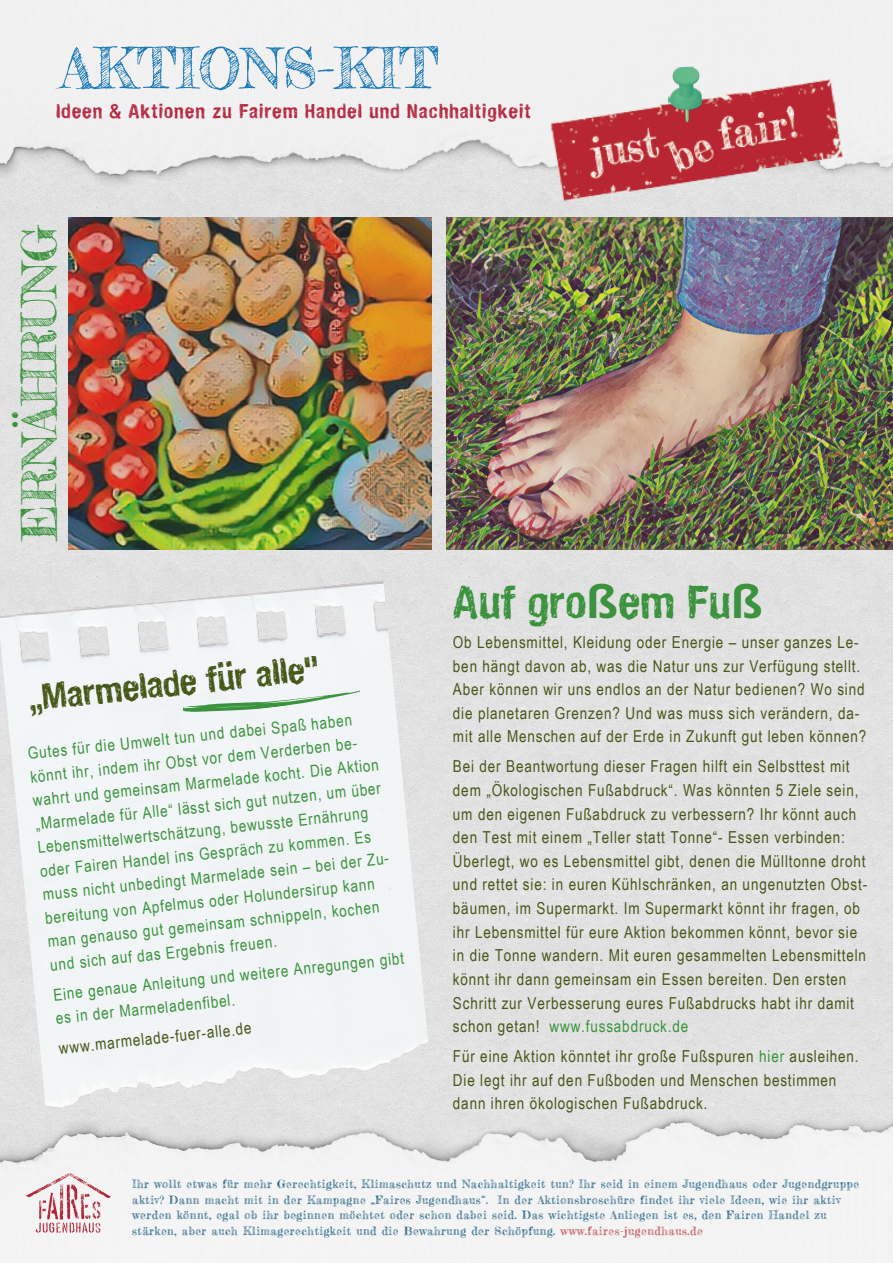
<style>
.page{position:relative;width:893px;height:1264px;background:#fff}
.page>*{position:absolute;margin:0;border:0;box-sizing:border-box;transform-origin:0 0}
.t1{font:55.8px "Frederickathe Great";color:#1d7ab5}
.t2{font:47.55px "Frederickathe Great";color:#3b933e}
.t3{font:700 44.85px "Hand Vetica";color:#3b933e}
.t4{font:700 35.1px "Hand Vetica";color:#465819}
.t5{font:700 19.5px "Hand Vetica";letter-spacing:.05em;color:#b52a40}
.t6{font:16.5px/23.5px "Arial Narrow";letter-spacing:.05em;color:#465819}
.t7{font:16.5px/23.5px "Arial Narrow";color:#3b933e}
.t8{font:11.25px/15.9px "Frederickathe Great";letter-spacing:.05em;color:#054f77}
.s1{font-family:"Noto Sans"}
.s2{color:#3b933e}
.s3{color:#b82e33}
</style>
<div class="page">
<div style="left:0;top:202px;width:892px;height:907px;background:#e2e1e2"></div>
<img style="left:0;top:0;width:892px;height:202px">
<img style="left:550px;top:78px;width:293px;height:124px">
<img style="left:667px;top:66px;width:35px;height:56px">
<img style="left:0;top:1109px;width:892px;height:153px">
<img style="left:26px;top:1173px;width:85px;height:59px">
<img style="left:446px;top:217px;width:446px;height:333px">
<img style="left:68px;top:217px;width:364px;height:332px">
<img style="left:0;top:549px;width:432px;height:573px">
<svg style="left:182px;top:686px;width:179px;height:32px"></svg>
<h1 class="t1" style="left:60px;top:34px;width:380px">AKTIONS-KIT</h1>
<p class="t5" style="left:56px;top:100px;width:476px">Ideen &amp; Aktionen zu Fairem Handel und Nachhaltigkeit</p>
<h2 class="t2" style="left:10px;top:541px;width:319px;rotate:-90deg">ERNÄHRUNG</h2>
<h3 class="t4" style="left:26px;top:677px;width:293px;rotate:-6deg">,,Marmelade für alle"</h3>
<p class="t7" style="left:27px;top:741px;width:349px;rotate:-6deg">Gutes für die Umwelt tun und dabei Spaß haben könnt ihr, indem ihr Obst vor dem Verderben be&shy;wahrt und gemeinsam Marmelade kocht. Die Aktion „Marmelade für Alle“ lässt sich gut nutzen, um über Lebensmittelwertschätzung, bewusste Ernährung oder Fairen Handel ins Gespräch zu kommen. Es muss nicht unbedingt Marmelade sein – bei der Zu&shy;bereitung von Apfelmus oder Holundersirup kann man genauso gut gemeinsam schnippeln, kochen und sich auf das Ergebnis freuen.</p>
<p class="t7" style="left:52px;top:982px;width:354px;rotate:-6deg">Eine genaue Anleitung und weitere Anregungen gibt es in der Marmeladenfibel.</p>
<p class="t6" style="left:58px;top:1036px;width:195px;rotate:-6deg">www.marmelade-fuer-alle.de</p>
<h3 class="t3" style="left:453px;top:575px;width:311px">Auf gro<span class="s1">ß</span>em Fu<span class="s1">ß</span></h3>
<p class="t6" style="left:453px;top:630px;width:415px">Ob Lebensmittel, Kleidung oder Energie – unser ganzes Le&shy;ben hängt davon ab, was die Natur uns zur Verfügung stellt.<br>Aber können wir uns endlos an der Natur bedienen? Wo sind die planetaren Grenzen? Und was muss sich verändern, da&shy;mit alle Menschen auf der Erde in Zukunft gut leben können?</p>
<p class="t6" style="left:453px;top:754px;width:415px">Bei der Beantwortung dieser Fragen hilft ein Selbsttest mit dem „Ökologischen Fußabdruck“. Was könnten 5 Ziele sein, um den eigenen Fußabdruck zu verbessern? Ihr könnt auch den Test mit einem „Teller statt Tonne“- Essen verbinden:<br>Überlegt, wo es Lebensmittel gibt, denen die Mülltonne droht und rettet sie: in euren Kühlschränken, an ungenutzten Obst&shy;bäumen, im Supermarkt. Im Supermarkt könnt ihr fragen, ob ihr Lebensmittel für eure Aktion bekommen könnt, bevor sie in die Tonne wandern. Mit euren gesammelten Lebensmitteln könnt ihr dann gemeinsam ein Essen bereiten. Den ersten Schritt zur Verbesserung eures Fußabdrucks habt ihr damit schon getan! <span class="s2">www.fussabdruck.de</span></p>
<p class="t6" style="left:453px;top:1044px;width:407px">Für eine Aktion könntet ihr große Fußspuren <span class="s2">hier</span> ausleihen.<br>Die legt ihr auf den Fußboden und Menschen bestimmen dann ihren ökologischen Fußabdruck.</p>
<p class="t8" style="left:132px;top:1175px;width:728px">Ihr wollt etwas für mehr Gerechtigkeit, Klimaschutz und Nachhaltigkeit tun? Ihr seid in einem Jugendhaus oder Jugendgruppe aktiv? Dann macht mit in der Kampagne „Faires Jugendhaus“. In der Aktionsbroschüre findet ihr viele Ideen, wie ihr aktiv werden könnt, egal ob ihr beginnen möchtet oder schon dabei seid. Das wichtigste Anliegen ist es, den Fairen Handel zu stärken, aber auch Klimagerechtigkeit und die Bewahrung der Schöpfung. <span class="s3">www.faires-jugendhaus.de</span></p>
</div>
